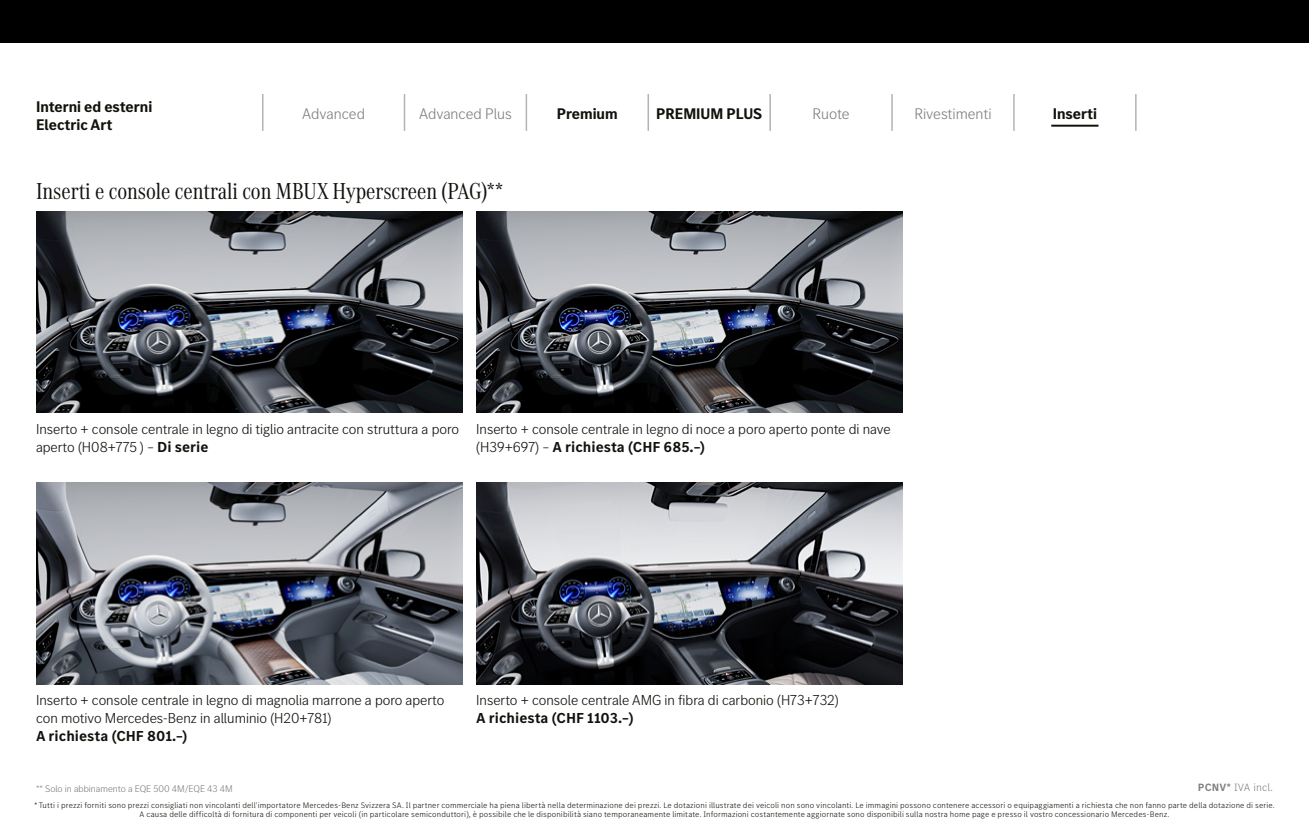
<style>
.page{position:relative;width:1309px;height:820px;background:#fff}
.page>*{position:absolute;margin:0;border:0;box-sizing:border-box;transform-origin:0 0}
.t1{font:24px "MB Corpo A Title Cond";color:#12120d}
.t2{font:700 16px/18px "MB Corpo S Title";color:#12120d}
.t3{font:300 16px "MB Corpo S Title";color:#808080}
.t4{font:300 15px/18px "MB Corpo S Title";color:#12120d}
.t5{font:700 15px "MB Corpo S Text";color:#12120d}
.t6{font:300 11px "MB Corpo S Text";letter-spacing:.005em;color:#808080}
.t7{font:300 10px "MB Corpo S Title";color:#808080}
.t8{font:300 8.2px/8.5px "MB Corpo S Text";letter-spacing:.01em;color:#12120d;text-align:center}
.s1{font-family:"MB Corpo S Text";font-weight:700}
.s2{font-weight:700}
</style>
<div class="page">
<hr style="left:262px;top:94px;width:2px;height:37px;background:#b3b3b3">
<hr style="left:404px;top:94px;width:1px;height:37px;background:#b3b3b3">
<hr style="left:526px;top:94px;width:1px;height:37px;background:#b3b3b3">
<hr style="left:648px;top:94px;width:1px;height:37px;background:#b3b3b3">
<hr style="left:769px;top:94px;width:2px;height:37px;background:#b3b3b3">
<hr style="left:891px;top:94px;width:2px;height:37px;background:#b3b3b3">
<hr style="left:1013px;top:94px;width:2px;height:37px;background:#b3b3b3">
<hr style="left:1135px;top:94px;width:2px;height:37px;background:#b3b3b3">
<hr style="left:1051px;top:125px;width:48px;height:2px;background:#12120d">
<img style="left:476px;top:482px;width:426px;height:202px">
<img style="left:36px;top:211px;width:426px;height:202px">
<img style="left:476px;top:211px;width:426px;height:202px">
<img style="left:36px;top:482px;width:426px;height:202px">
<div style="left:0;top:0;width:1309px;height:43px;background:#000"></div>
<p class="t2" style="left:36px;top:97px;width:118px">Interni ed esterni<br>Electric Art</p>
<p class="t3" style="left:302px;top:103px;width:64px">Advanced</p>
<p class="t3" style="left:419px;top:103px;width:94px">Advanced Plus</p>
<p class="t2" style="left:557px;top:104px;width:62px">Premium</p>
<p class="t2" style="left:656px;top:104px;width:108px">PREMIUM PLUS</p>
<p class="t3" style="left:813px;top:103px;width:39px">Ruote</p>
<p class="t3" style="left:914px;top:103px;width:79px">Rivestimenti</p>
<p class="t2" style="left:1053px;top:104px;width:46px">Inserti</p>
<p class="t1" style="left:36px;top:175px;width:469px">Inserti e console centrali con MBUX Hyperscreen (PAG)**</p>
<p class="t4" style="left:36px;top:419px;width:425px">Inserto + console centrale in legno di tiglio antracite con struttura a poro aperto (H08+775 ) – <span class="s1">Di serie</span></p>
<p class="t4" style="left:476px;top:419px;width:416px">Inserto + console centrale in legno di noce a poro aperto ponte di nave (H39+697) – <span class="s1">A richiesta (CHF 685.–)</span></p>
<p class="t4" style="left:36px;top:690px;width:410px">Inserto + console centrale in legno di magnolia marrone a poro aperto con motivo Mercedes-Benz in alluminio (H20+781)</p>
<p class="t5" style="left:36px;top:726px;width:153px">A richiesta (CHF 801.–)</p>
<p class="t4" style="left:476px;top:690px;width:364px">Inserto + console centrale AMG in fibra di carbonio (H73+732)<br><span class="s1">A richiesta (CHF 1103.–)</span></p>
<p class="t6" style="left:1198px;top:780px;width:77px"><span class="s2">PCNV*</span> IVA incl.</p>
<p class="t8" style="left:34px;top:801px;width:1242px">* Tutti i prezzi forniti sono prezzi consigliati non vincolanti dell’importatore Mercedes-Benz Svizzera SA. Il partner commerciale ha piena libertà nella determinazione dei prezzi. Le dotazioni illustrate dei veicoli non sono vincolanti. Le immagini possono contenere accessori o equipaggiamenti a richiesta che non fanno parte della dotazione di serie.<br>A causa delle difficoltà di fornitura di componenti per veicoli (in particolare semiconduttori), è possibile che le disponibilità siano temporaneamente limitate. Informazioni costantemente aggiornate sono disponibili sulla nostra home page e presso il vostro concessionario Mercedes-Benz.</p>
<p class="t7" style="left:36px;top:783px;width:198px">** Solo in abbinamento a EQE 500 4M/EQE 43 4M</p>
</div>
